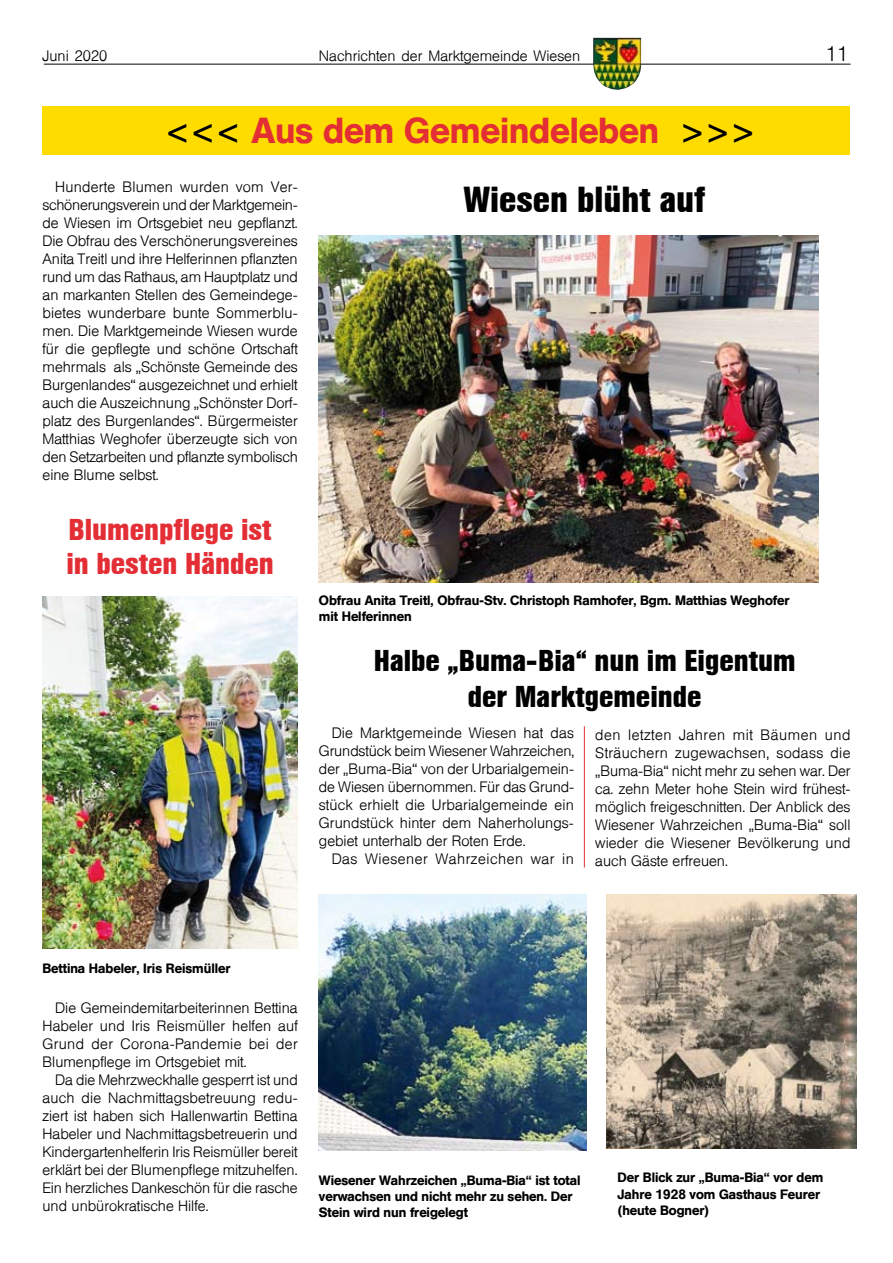
<style>
.page{position:relative;width:893px;height:1263px;background:#fff}
.page>*{position:absolute;margin:0;border:0;box-sizing:border-box;transform-origin:0 0}
.t1{font:500 36px "Helvetica BQ";color:#e42e35}
.t2{font:700 36px "Helvetica Condensed BQ";color:#000}
.t3{font:700 30px/36px "Helvetica Condensed BQ";color:#000;text-align:center}
.t4{font:700 30px/34.5px "Helvetica Condensed BQ";color:#e42e35}
.t5{font:300 21px "Helvetica BQ";color:#000}
.t6{font:300 15px/18px "Helvetica BQ";color:#000;text-align:justify}
.t7{font:300 15px "Helvetica BQ";letter-spacing:.035em;color:#000}
.t8{font:500 13.5px/16.2px "Helvetica BQ";color:#000}
.s1{font-size:27px;color:#000}
</style>
<div class="page">
<hr style="left:44px;top:64px;width:806px;height:1px;background:#000">
<img style="left:593px;top:38px;width:48px;height:52px">
<div style="left:42px;top:106px;width:808px;height:49px;background:#ffdc00"></div>
<hr style="left:584px;top:726px;width:1px;height:141px;background:#e42e35">
<img style="left:319px;top:235px;width:500px;height:348px">
<img style="left:43px;top:597px;width:255px;height:351px">
<img style="left:319px;top:894px;width:268px;height:256px">
<img style="left:607px;top:894px;width:249px;height:254px">
<p class="t6" style="left:43px;top:48px;width:66px">Juni 2020</p>
<p class="t6" style="left:319px;top:48px;width:263px">Nachrichten der Marktgemeinde Wiesen</p>
<h3 class="t5" style="left:826px;top:42px;width:24px">11</h3>
<h1 class="t1" style="left:168px;top:109px;width:585px"><span class="s1">&lt; &lt; &lt;</span> Aus dem Gemeindeleben <span class="s1">&gt; &gt; &gt;</span></h1>
<p class="t6" style="left:43px;top:178px;width:257px;text-indent:13px">Hunderte Blumen wurden vom Ver&shy;schönerungsverein und der Marktgemein&shy;de Wiesen im Ortsgebiet neu gepflanzt.<br>Die Obfrau des Verschönerungsvereines Anita Treitl und ihre Helferinnen pflanzten rund um das Rathaus, am Hauptplatz und an markanten Stellen des Gemeindege&shy;bietes wunderbare bunte Sommerblu&shy;men. Die Marktgemeinde Wiesen wurde für die gepflegte und schöne Ortschaft mehrmals als „Schönste Gemeinde des Burgenlandes“ ausgezeichnet und erhielt auch die Auszeichnung „Schönster Dorf&shy;platz des Burgenlandes“. Bürgermeister Matthias Weghofer überzeugte sich von den Setzarbeiten und pflanzte symbolisch eine Blume selbst.</p>
<h1 class="t2" style="left:464px;top:179px;width:243px">Wiesen blüht auf</h1>
<h2 class="t4" style="left:66px;top:513px;width:209px">Blumenpflege ist in besten Händen</h2>
<p class="t8" style="left:319px;top:592px;width:472px">Obfrau Anita Treitl, Obfrau-Stv. Christoph Ramhofer, Bgm. Matthias Weghofer mit Helferinnen</p>
<h2 class="t3" style="left:374px;top:643px;width:423px">Halbe „Buma-Bia“ nun im Eigentum der Marktgemeinde</h2>
<p class="t6" style="left:319px;top:724px;width:257px;text-indent:13px">Die Marktgemeinde Wiesen hat das Grundstück beim Wiesener Wahrzeichen, der „Buma-Bia“ von der Urbarialgemein&shy;de Wiesen übernommen. Für das Grund&shy;stück erhielt die Urbarialgemeinde ein Grundstück hinter dem Naherholungs&shy;gebiet unterhalb der Roten Erde.</p>
<p class="t7" style="left:332px;top:850px;width:244px">Das Wiesener Wahrzeichen war in</p>
<p class="t6" style="left:595px;top:726px;width:257px">den letzten Jahren mit Bäumen und Sträuchern zugewachsen, sodass die „Buma-Bia“ nicht mehr zu sehen war. Der ca. zehn Meter hohe Stein wird frühest&shy;möglich freigeschnitten. Der Anblick des Wiesener Wahrzeichen „Buma-Bia“ soll wieder die Wiesener Bevölkerung und auch Gäste erfreuen.</p>
<p class="t8" style="left:43px;top:960px;width:189px">Bettina Habeler, Iris Reismüller</p>
<p class="t6" style="left:43px;top:999px;width:257px;text-indent:13px">Die Gemeindemitarbeiterinnen Bettina Habeler und Iris Reismüller helfen auf Grund der Corona-Pandemie bei der Blumenpflege im Ortsgebiet mit.</p>
<p class="t6" style="left:43px;top:1071px;width:257px;text-indent:13px">Da die Mehrzweckhalle gesperrt ist und auch die Nachmittagsbetreuung redu&shy;ziert ist haben sich Hallenwartin Bettina Habeler und Nachmittagsbetreuerin und Kindergartenhelferin Iris Reismüller bereit erklärt bei der Blumenpflege mitzuhelfen.<br>Ein herzliches Dankeschön für die rasche und unbürokratische Hilfe.</p>
<p class="t8" style="left:319px;top:1172px;width:263px">Wiesener Wahrzeichen „Buma-Bia“ ist total verwachsen und nicht mehr zu sehen. Der<br>Stein wird nun freigelegt</p>
<p class="t8" style="left:618px;top:1170px;width:207px">Der Blick zur „Buma-Bia“ vor dem<br>Jahre 1928 vom Gasthaus Feurer (heute Bogner)</p>
</div>
